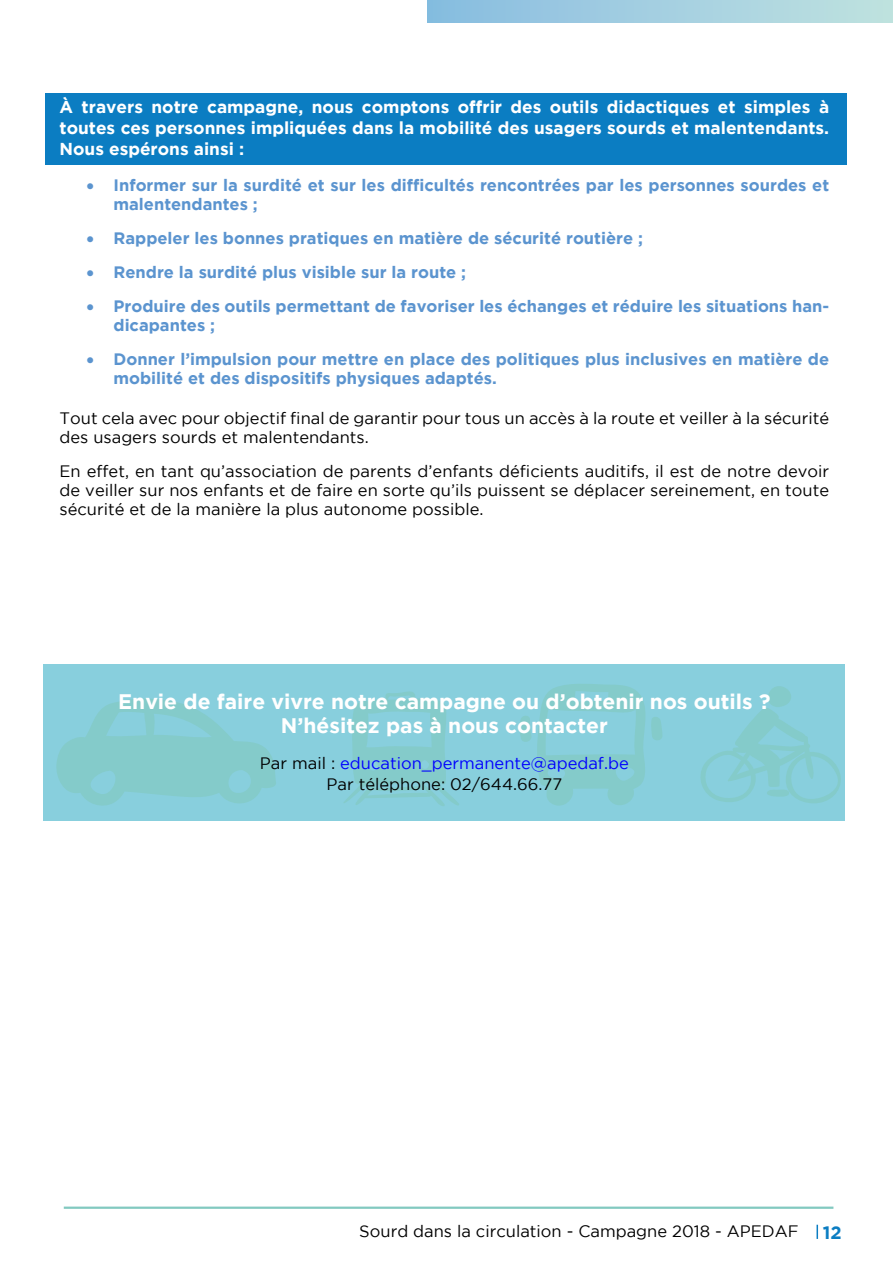
<style>
.page{position:relative;width:893px;height:1263px;background:#fff}
.page>*{position:absolute;margin:0;border:0;box-sizing:border-box;transform-origin:0 0}
.Body{font:700 21px/24.2px "Gotham";color:#fff;text-align:center}
.t1{font:700 18px "Gotham";color:#0b7dc2}
.Body-2{font:700 17.25px/21px "Gotham";color:#fff;text-align:justify}
.Body-3{font:16.5px/18.9px "Gotham";color:#000}
.t2{font:700 16.5px/18.9px "Gotham";color:#5b94cf}
.s1{color:#00f}
</style>
<div class="page">
<svg style="left:816px;top:1225px;width:2px;height:14px"></svg>
<hr style="left:64px;top:1206px;width:769px;height:3px;background:#82c9c0">
<div style="left:427px;top:0;width:466px;height:22px;background:linear-gradient(to right,#87bce1,#c0e2e0)"></div>
<div style="left:46px;top:94px;width:801px;height:71px;background:#0b7dc2"></div>
<div style="left:44px;top:664px;width:801px;height:157px;background:#88cfdd"></div>
<svg style="left:700px;top:686px;width:141px;height:117px"></svg>
<svg style="left:56px;top:699px;width:220px;height:107px"></svg>
<svg style="left:344px;top:691px;width:115px;height:115px"></svg>
<svg style="left:520px;top:684px;width:142px;height:122px"></svg>
<p class="Body-2" style="left:60px;top:96px;width:771px">À travers notre campagne, nous comptons offrir des outils didactiques et simples à toutes ces personnes impliquées dans la mobilité des usagers sourds et malentendants.<br>Nous espérons ainsi :</p>
<p class="t2" style="left:114px;top:175px;width:717px;text-indent:-27px">• Informer sur la surdité et sur les difficultés rencontrées par les personnes sourdes et malentendantes ;</p>
<p class="t2" style="left:87px;top:228px;width:558px">• Rappeler les bonnes pratiques en matière de sécurité routière ;</p>
<p class="t2" style="left:87px;top:262px;width:381px">• Rendre la surdité plus visible sur la route ;</p>
<p class="t2" style="left:114px;top:296px;width:717px;text-indent:-27px">• Produire des outils permettant de favoriser les échanges et réduire les situations han&shy;dicapantes ;</p>
<p class="t2" style="left:114px;top:349px;width:717px;text-indent:-27px">• Donner l’impulsion pour mettre en place des politiques plus inclusives en matière de mobilité et des dispositifs physiques adaptés.</p>
<p class="Body-3" style="left:60px;top:409px;width:771px">Tout cela avec pour objectif final de garantir pour tous un accès à la route et veiller à la sécurité des usagers sourds et malentendants.</p>
<p class="Body-3" style="left:60px;top:461px;width:771px;text-align:justify">En effet, en tant qu’association de parents d’enfants déficients auditifs, il est de notre devoir de veiller sur nos enfants et de faire en sorte qu’ils puissent se déplacer sereinement, en toute sécurité et de la manière la plus autonome possible.</p>
<p class="Body" style="left:118px;top:689px;width:654px">Envie de faire vivre notre campagne ou d’obtenir nos outils ?<br>N’hésitez pas à nous contacter</p>
<p class="Body-3" style="left:260px;top:752px;width:370px;line-height:21px;text-align:center">Par mail : <span class="s1">education_permanente@apedaf.be<br></span>Par téléphone: 02/644.66.77</p>
<p class="Body-3" style="left:359px;top:1221px;width:441px">Sourd dans la circulation - Campagne 2018 - APEDAF</p>
<p class="t1" style="left:823px;top:1222px;width:20px">12</p>
</div>
